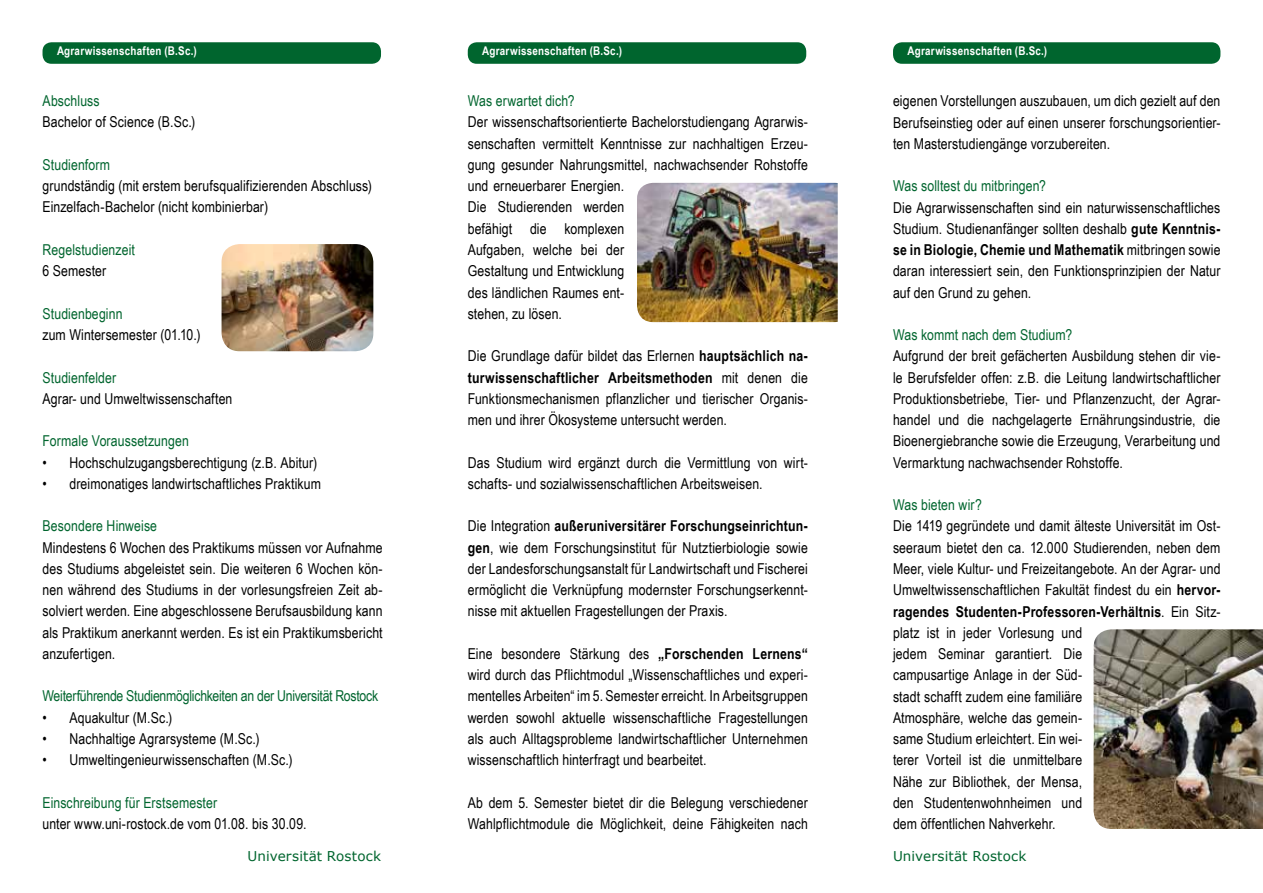
<style>
.page{position:relative;width:1263px;height:893px;background:#fff}
.page>*{position:absolute;margin:0;border:0;box-sizing:border-box;transform-origin:0 0}
.t1{font:15px/21.3px "Arial Narrow";letter-spacing:.005em;color:#000;text-align:justify}
.t2{font:15px "Arial Narrow";letter-spacing:.005em;color:#00652e}
.t3{font:15px "Arial Narrow";letter-spacing:-.02em;color:#00652e}
.t4{font:13.5px "Verdana";letter-spacing:.01em;color:#00652e}
.t5{font:700 12px "Arial Narrow";letter-spacing:.02em;color:#fff}
.s1{font-weight:700}
</style>
<div class="page">
<div style="left:43px;top:42px;width:338px;height:22px;background:#00652e;border-radius:9px"></div>
<div style="left:468px;top:42px;width:338px;height:22px;background:#00652e;border-radius:9px"></div>
<div style="left:893px;top:42px;width:327px;height:22px;background:#00652e;border-radius:9px"></div>
<img style="left:637px;top:183px;width:201px;height:139px">
<img style="left:1093px;top:629px;width:170px;height:200px">
<img style="left:222px;top:244px;width:151px;height:107px">
<p class="t5" style="left:57px;top:42px;width:141px">Agrarwissenschaften (B.Sc.)</p>
<p class="t5" style="left:482px;top:42px;width:141px">Agrarwissenschaften (B.Sc.)</p>
<p class="t5" style="left:907px;top:42px;width:141px">Agrarwissenschaften (B.Sc.)</p>
<p class="t2" style="left:43px;top:90px;width:59px">Abschluss</p>
<p class="t1" style="left:43px;top:111px;width:154px">Bachelor of Science (B.Sc.)</p>
<p class="t2" style="left:43px;top:154px;width:69px">Studienform</p>
<p class="t1" style="left:43px;top:175px;width:331px">grundständig (mit erstem berufsqualifizierenden Abschluss)<br>Einzelfach-Bachelor (nicht kombinierbar)</p>
<p class="t2" style="left:43px;top:239px;width:94px">Regelstudienzeit</p>
<p class="t1" style="left:43px;top:260px;width:65px">6 Semester</p>
<p class="t2" style="left:43px;top:302px;width:82px">Studienbeginn</p>
<p class="t1" style="left:43px;top:323px;width:159px">zum Wintersemester (01.10.)</p>
<p class="t2" style="left:43px;top:366px;width:75px">Studienfelder</p>
<p class="t1" style="left:43px;top:387px;width:191px">Agrar- und Umweltwissenschaften</p>
<p class="t2" style="left:43px;top:430px;width:148px">Formale Voraussetzungen</p>
<p class="t1" style="left:43px;top:451px;width:276px">• Hochschulzugangsberechtigung (z.B. Abitur)</p>
<p class="t1" style="left:43px;top:472px;width:280px">• dreimonatiges landwirtschaftliches Praktikum</p>
<p class="t2" style="left:43px;top:515px;width:116px">Besondere Hinweise</p>
<p class="t1" style="left:43px;top:536px;width:342px">Mindestens 6 Wochen des Praktikums müssen vor Aufnahme des Studiums abgeleistet sein. Die weiteren 6 Wochen kön&shy;nen während des Studiums in der vorlesungsfreien Zeit ab&shy;solviert werden. Eine abgeschlossene Berufsausbildung kann als Praktikum anerkannt werden. Es ist ein Praktikumsbericht anzufertigen.</p>
<p class="t3" style="left:43px;top:685px;width:337px">Weiterführende Studienmöglichkeiten an der Universität Rostock</p>
<p class="t1" style="left:43px;top:706px;width:131px">• Aquakultur (M.Sc.)</p>
<p class="t1" style="left:43px;top:727px;width:219px">• Nachhaltige Agrarsysteme (M.Sc.)</p>
<p class="t1" style="left:43px;top:749px;width:251px">• Umweltingenieurwissenschaften (M.Sc.)</p>
<p class="t2" style="left:43px;top:791px;width:176px">Einschreibung für Erstsemester</p>
<p class="t1" style="left:43px;top:812px;width:266px">unter www.uni-rostock.de vom 01.08. bis 30.09.</p>
<p class="t2" style="left:468px;top:90px;width:108px">Was erwartet dich?</p>
<p class="t1" style="left:468px;top:111px;width:342px;text-align:left">Der wissenschaftsorientierte Bachelorstudiengang Agrarwis&shy;senschaften vermittelt Kenntnisse zur nachhaltigen Erzeu&shy;gung gesunder Nahrungsmittel, nachwachsender Rohstoffe und erneuerbarer Energien.<br>Die Studierenden werden<br>befähigt die komplexen<br>Aufgaben, welche bei der<br>Gestaltung und Entwicklung<br>des ländlichen Raumes ent-<br>stehen, zu lösen.</p>
<p class="t1" style="left:468px;top:345px;width:342px">Die Grundlage dafür bildet das Erlernen <span class="s1">hauptsächlich na&shy;turwissenschaftlicher Arbeitsmethoden</span> mit denen die Funktionsmechanismen pflanzlicher und tierischer Organis&shy;men und ihrer Ökosysteme untersucht werden.</p>
<p class="t1" style="left:468px;top:451px;width:342px">Das Studium wird ergänzt durch die Vermittlung von wirt&shy;schafts- und sozialwissenschaftlichen Arbeitsweisen.</p>
<p class="t1" style="left:468px;top:515px;width:342px">Die Integration <span class="s1">außeruniversitärer Forschungseinrichtun&shy;gen</span>, wie dem Forschungsinstitut für Nutztierbiologie sowie der Landesforschungsanstalt für Landwirtschaft und Fischerei ermöglicht die Verknüpfung modernster Forschungserkennt&shy;nisse mit aktuellen Fragestellungen der Praxis.</p>
<p class="t1" style="left:468px;top:642px;width:342px">Eine besondere Stärkung des <span class="s1">„Forschenden Lernens“ </span>wird durch das Pflichtmodul „Wissenschaftliches und experi&shy;mentelles Arbeiten“ im 5. Semester erreicht. In Arbeitsgruppen werden sowohl aktuelle wissenschaftliche Fragestellungen als auch Alltagsprobleme landwirtschaftlicher Unternehmen wissenschaftlich hinterfragt und bearbeitet.</p>
<p class="t1" style="left:468px;top:791px;width:342px">Ab dem 5. Semester bietet dir die Belegung verschiedener<br>Wahlpflichtmodule die Möglichkeit, deine Fähigkeiten nach</p>
<p class="t1" style="left:893px;top:90px;width:329px">eigenen Vorstellungen auszubauen, um dich gezielt auf den Berufseinstieg oder auf einen unserer forschungsorientier&shy;ten Masterstudiengänge vorzubereiten.</p>
<p class="t2" style="left:893px;top:175px;width:155px">Was solltest du mitbringen?</p>
<p class="t1" style="left:893px;top:196px;width:329px">Die Agrarwissenschaften sind ein naturwissenschaftliches Studium. Studienanfänger sollten deshalb <span class="s1">gute Kenntnis&shy;se in Biologie, Chemie und Mathematik</span> mitbringen sowie daran interessiert sein, den Funktionsprinzipien der Natur auf den Grund zu gehen.</p>
<p class="t2" style="left:893px;top:324px;width:181px">Was kommt nach dem Studium?</p>
<p class="t1" style="left:893px;top:345px;width:329px">Aufgrund der breit gefächerten Ausbildung stehen dir vie&shy;le Berufsfelder offen: z.B. die Leitung landwirtschaftlicher Produktionsbetriebe, Tier- und Pflanzenzucht, der Agrar&shy;handel und die nachgelagerte Ernährungsindustrie, die Bioenergiebranche sowie die Erzeugung, Verarbeitung und Vermarktung nachwachsender Rohstoffe.</p>
<p class="t2" style="left:893px;top:494px;width:90px">Was bieten wir?</p>
<p class="t1" style="left:893px;top:515px;width:329px;text-align:left">Die 1419 gegründete und damit älteste Universität im Ost&shy;seeraum bietet den ca. 12.000 Studierenden, neben dem Meer, viele Kultur- und Freizeitangebote. An der Agrar- und Umweltwissenschaftlichen Fakultät findest du ein <span class="s1">hervor&shy;ragendes Studenten-Professoren-Verhältnis</span>. Ein Sitz&shy;platz ist in jeder Vorlesung und<br>jedem Seminar garantiert. Die<br>campusartige Anlage in der Süd-<br>stadt schafft zudem eine familiäre<br>Atmosphäre, welche das gemein-<br>same Studium erleichtert. Ein wei-<br>terer Vorteil ist die unmittelbare<br>Nähe zur Bibliothek, der Mensa,<br>den Studentenwohnheimen und<br>dem öffentlichen Nahverkehr.</p>
<p class="t4" style="left:248px;top:847px;width:135px">Universität Rostock</p>
<p class="t4" style="left:893px;top:847px;width:135px">Universität Rostock</p>
</div>
